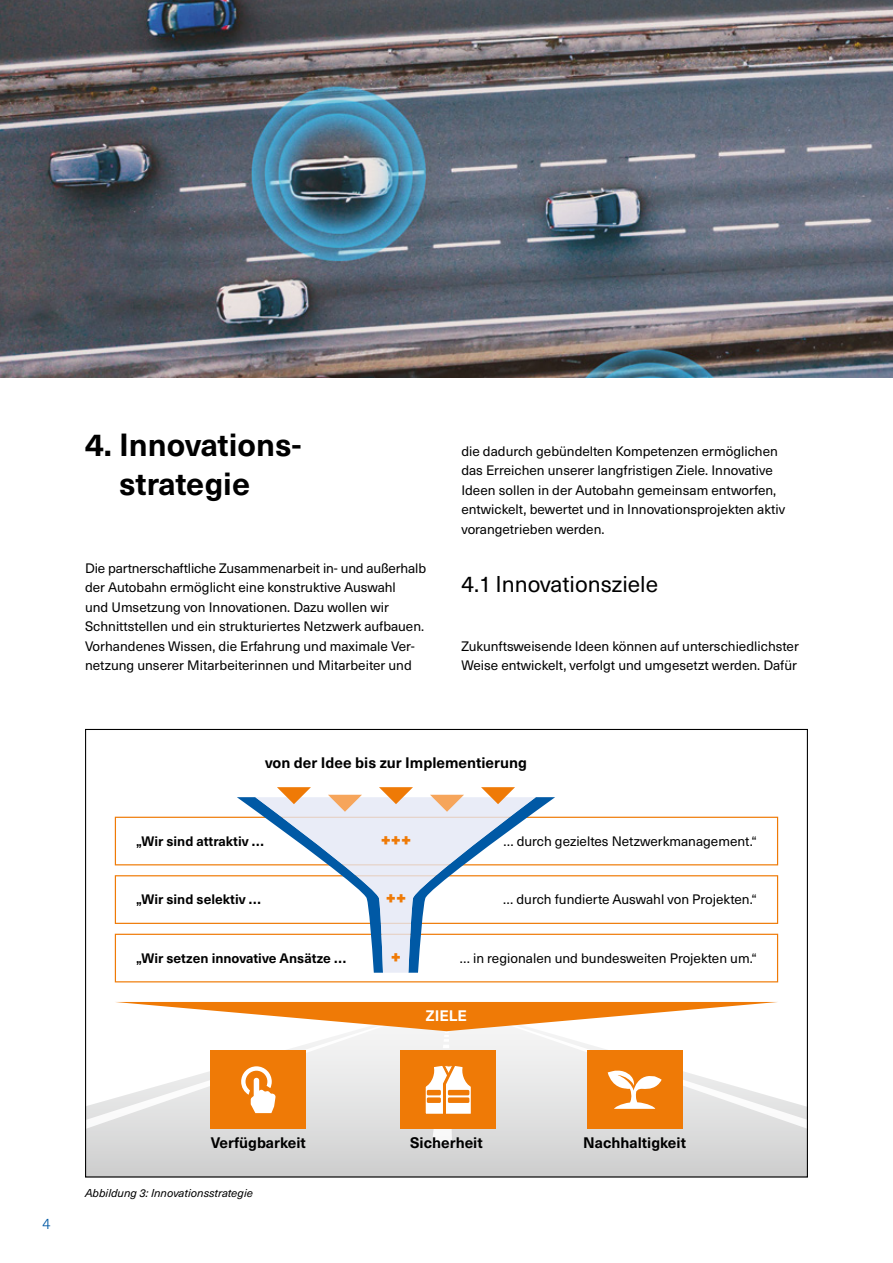
<style>
.page{position:relative;width:893px;height:1263px;background:#fff}
.page>*{position:absolute;margin:0;border:0;box-sizing:border-box;transform-origin:0 0}
.t1{font:700 31.5px/39px "Neue Haas Unica W1 G";color:#000;text-align:center}
.t2{font:22.5px "Neue Haas Unica W1 G";color:#000}
.t3{font:900 18px "Neue Haas Unica W1 G";color:#ef7a06}
.t4{font:700 15px "Neue Haas Unica W1 G";color:#000}
.t5{font:700 15px "Neue Haas Unica W1 G";color:#fff}
.t6{font:300 15px "Neue Haas Unica W1 G";color:#0059a5}
.t7{font:13.5px/19.5px "Neue Haas Unica W1 G";color:#000}
.t8{font:700 13.5px "Neue Haas Unica W1 G";color:#000}
.t9{font:italic 11.25px "Neue Haas Unica W1 G";color:#000}
</style>
<div class="page">
<div style="left:87px;top:1144px;width:719px;height:31px;background:#d2d3d3"></div>
<img style="left:0;top:0;width:893px;height:378px">
<div style="left:115px;top:817px;width:663px;height:48px;border:1px solid #ef7a06"></div>
<div style="left:115px;top:875px;width:663px;height:49px;border:1px solid #ef7a06"></div>
<div style="left:115px;top:934px;width:663px;height:48px;border:1px solid #ef7a06"></div>
<svg style="left:237px;top:797px;width:318px;height:139px"></svg>
<svg style="left:255px;top:797px;width:281px;height:176px"></svg>
<svg style="left:379px;top:787px;width:34px;height:17px"></svg>
<svg style="left:277px;top:787px;width:34px;height:17px"></svg>
<svg style="left:481px;top:787px;width:34px;height:17px"></svg>
<svg style="left:430px;top:795px;width:34px;height:17px"></svg>
<svg style="left:328px;top:795px;width:34px;height:17px"></svg>
<svg style="left:85px;top:1002px;width:723px;height:142px"></svg>
<h1 class="t1" style="left:85px;top:423px;width:218px">4. Innovations&shy;strategie</h1>
<p class="t7" style="left:85px;top:558px;width:343px">Die partnerschaftliche Zusammenarbeit in- und außerhalb der Autobahn ermöglicht eine konstruktive Auswahl<br>und Umsetzung von Innovationen. Dazu wollen wir Schnittstellen und ein strukturiertes Netzwerk aufbauen.<br>Vorhandenes Wissen, die Erfahrung und maximale Ver&shy;netzung unserer Mitarbeiterinnen und Mitarbeiter und</p>
<p class="t7" style="left:461px;top:441px;width:325px">die dadurch gebündelten Kompetenzen ermöglichen das Erreichen unserer langfristigen Ziele. Innovative Ideen sollen in der Autobahn gemeinsam entworfen, entwickelt, bewertet und in Innovationsprojekten aktiv vorangetrieben werden.</p>
<h2 class="t2" style="left:461px;top:568px;width:198px">4.1 Innovationsziele</h2>
<p class="t7" style="left:461px;top:636px;width:339px">Zukunftsweisende Ideen können auf unterschiedlichster<br>Weise entwickelt, verfolgt und umgesetzt werden. Dafür</p>
<p class="t4" style="left:265px;top:751px;width:263px">von der Idee bis zur Implementierung</p>
<h3 class="t3" style="left:381px;top:825px;width:32px">+++</h3>
<p class="t8" style="left:136px;top:831px;width:129px">„Wir sind attraktiv …</p>
<p class="t7" style="left:503px;top:831px;width:255px">… durch gezieltes Netzwerkmanagement.“</p>
<p class="t8" style="left:136px;top:889px;width:126px">„Wir sind selektiv …</p>
<p class="t8" style="left:136px;top:948px;width:212px">„Wir setzen innovative Ansätze …</p>
<h3 class="t3" style="left:386px;top:884px;width:22px">++</h3>
<h3 class="t3" style="left:391px;top:942px;width:12px">+</h3>
<p class="t7" style="left:503px;top:889px;width:255px">… durch fundierte Auswahl von Projekten.“</p>
<p class="t7" style="left:460px;top:948px;width:299px">… in regionalen und bundesweiten Projekten um.“</p>
<p class="t5" style="left:426px;top:1005px;width:43px">ZIELE</p>
<p class="t6" style="left:43px;top:1213px;width:10px">4</p>
<p class="t4" style="left:211px;top:1131px;width:97px">Verfügbarkeit</p>
<p class="t4" style="left:410px;top:1131px;width:74px">Sicherheit</p>
<p class="t4" style="left:583px;top:1131px;width:104px">Nachhaltigkeit</p>
<p class="t9" style="left:85px;top:1185px;width:169px">Abbildung 3: Innovationsstrategie</p>
</div>
